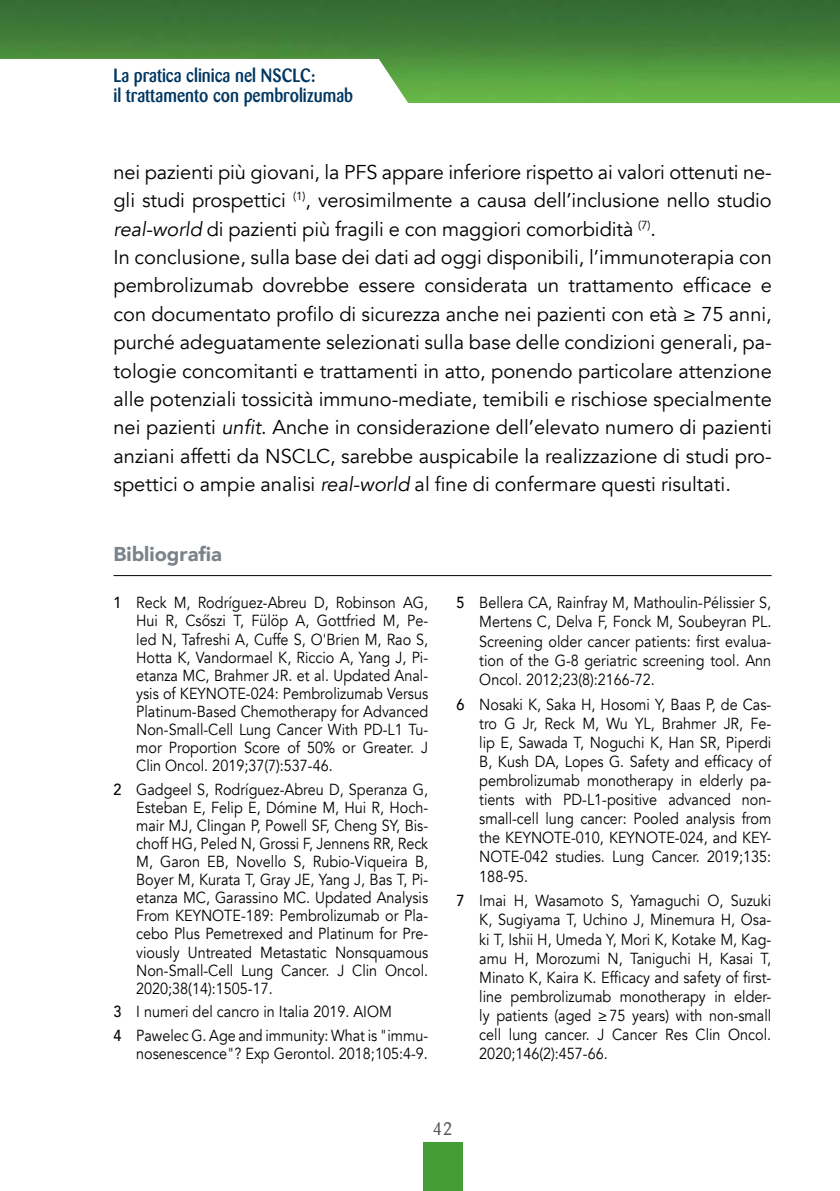
<style>
.page{position:relative;width:840px;height:1191px;background:#fff}
.page>*{position:absolute;margin:0;border:0;box-sizing:border-box;transform-origin:0 0}
.t1{font:20px/28.4px "Avenir";color:#000}
.t2{font:900 20px "Avenir";color:#7a838c}
.t3{font:500 19px/20px "Barmeno";color:#003761;scale:.9 1}
.t4{font:18px "Barmeno";color:#575756}
.t5{font:16px/19.2px "Avenir";color:#000;text-align:justify;scale:.9 1}
.s1{font-style:italic}
.s2{font-weight:500}
</style>
<div class="page">
<img style="left:0;top:0;width:839px;height:102px">
<svg style="left:0;top:59px;width:414px;height:44px"></svg>
<div style="left:422px;top:1142px;width:40px;height:49px;background:#459d36"></div>
<hr style="left:113px;top:575px;width:658px;height:1px;background:#000">
<p class="t3" style="left:113px;top:66px;width:268px">La pratica clinica nel NSCLC:<br>il trattamento con pembrolizumab</p>
<p class="t1" style="left:113px;top:158px;width:659px">nei pazienti più giovani, la PFS appare inferiore rispetto ai valori ottenuti ne&shy;gli studi prospettici <sup>(1)</sup>, verosimilmente a causa dell’inclusione nello studio <span class="s1">real-world</span> di pazienti più fragili e con maggiori comorbidità <sup>(7)</sup>.<br>In conclusione, sulla base dei dati ad oggi disponibili, l’immunoterapia con pembrolizumab dovrebbe essere considerata un trattamento efficace e con documentato profilo di sicurezza anche nei pazienti con età ≥ 75 anni, purché adeguatamente selezionati sulla base delle condizioni generali, pa&shy;tologie concomitanti e trattamenti in atto, ponendo particolare attenzione alle potenziali tossicità immuno-mediate, temibili e rischiose specialmente nei pazienti <span class="s1">unfit</span>. Anche in considerazione dell’elevato numero di pazienti anziani affetti da NSCLC, sarebbe auspicabile la realizzazione di studi pro&shy;spettici o ampie analisi <span class="s1">real-world</span> al fine di confermare questi risultati.</p>
<p class="t2" style="left:113px;top:537px;width:110px">Bibliografia</p>
<p class="t5" style="left:136px;top:594px;width:326px;line-height:18px;text-indent:-23px"><span class="s2">1</span> Reck M, Rodríguez-Abreu D, Robinson AG, Hui R, Csőszi T, Fülöp A, Gottfried M, Pe&shy;led N, Tafreshi A, Cuffe S, O'Brien M, Rao S, Hotta K, Vandormael K, Riccio A, Yang J, Pi&shy;etanza MC, Brahmer JR. et al. Updated Anal&shy;ysis of KEYNOTE-024: Pembrolizumab Versus Platinum-Based Chemotherapy for Advanced Non-Small-Cell Lung Cancer With PD-L1 Tu&shy;mor Proportion Score of 50% or Greater. J Clin Oncol. 2019;37(7):537-46.</p>
<p class="t5" style="left:136px;top:780px;width:326px;line-height:18px;text-indent:-23px"><span class="s2">2</span> Gadgeel S, Rodríguez-Abreu D, Speranza G, Esteban E, Felip E, Dómine M, Hui R, Hoch&shy;mair MJ, Clingan P, Powell SF, Cheng SY, Bis&shy;choff HG, Peled N, Grossi F, Jennens RR, Reck M, Garon EB, Novello S, Rubio-Viqueira B, Boyer M, Kurata T, Gray JE, Yang J, Bas T, Pi&shy;etanza MC, Garassino MC. Updated Analysis From KEYNOTE-189: Pembrolizumab or Pla&shy;cebo Plus Pemetrexed and Platinum for Pre&shy;viously Untreated Metastatic Nonsquamous Non-Small-Cell Lung Cancer. J Clin Oncol.<br>2020;38(14):1505-17.</p>
<p class="t5" style="left:113px;top:1000px;width:351px;line-height:23.8px"><span class="s2">3</span> I numeri del cancro in Italia 2019. AIOM<br><span class="s2">4</span> Pawelec G. Age and immunity: What is "immu-</p>
<p class="t5" style="left:136px;top:1044px;width:325px">nosenescence"? Exp Gerontol. 2018;105:4-9.</p>
<p class="t5" style="left:479px;top:593px;width:326px;text-indent:-23px"><span class="s2">5</span> Bellera CA, Rainfray M, Mathoulin-Pélissier S, Mertens C, Delva F, Fonck M, Soubeyran PL.<br>Screening older cancer patients: first evalua&shy;tion of the G-8 geriatric screening tool. Ann Oncol. 2012;23(8):2166-72.</p>
<p class="t5" style="left:479px;top:695px;width:326px;text-indent:-23px"><span class="s2">6</span> Nosaki K, Saka H, Hosomi Y, Baas P, de Cas&shy;tro G Jr, Reck M, Wu YL, Brahmer JR, Fe&shy;lip E, Sawada T, Noguchi K, Han SR, Piperdi B, Kush DA, Lopes G. Safety and efficacy of pembrolizumab monotherapy in elderly pa&shy;tients with PD-L1-positive advanced non&shy;small-cell lung cancer: Pooled analysis from the KEYNOTE-010, KEYNOTE-024, and KEY-NOTE-042 studies. Lung Cancer. 2019;135:<br>188-95.</p>
<p class="t5" style="left:479px;top:891px;width:326px;text-indent:-23px"><span class="s2">7</span> Imai H, Wasamoto S, Yamaguchi O, Suzuki K, Sugiyama T, Uchino J, Minemura H, Osa&shy;ki T, Ishii H, Umeda Y, Mori K, Kotake M, Kag&shy;amu H, Morozumi N, Taniguchi H, Kasai T, Minato K, Kaira K. Efficacy and safety of first&shy;line pembrolizumab monotherapy in elder&shy;ly patients (aged ≥75 years) with non-small cell lung cancer. J Cancer Res Clin Oncol.<br>2020;146(2):457-66.</p>
<p class="t4" style="left:432px;top:1118px;width:21px">42</p>
</div>
